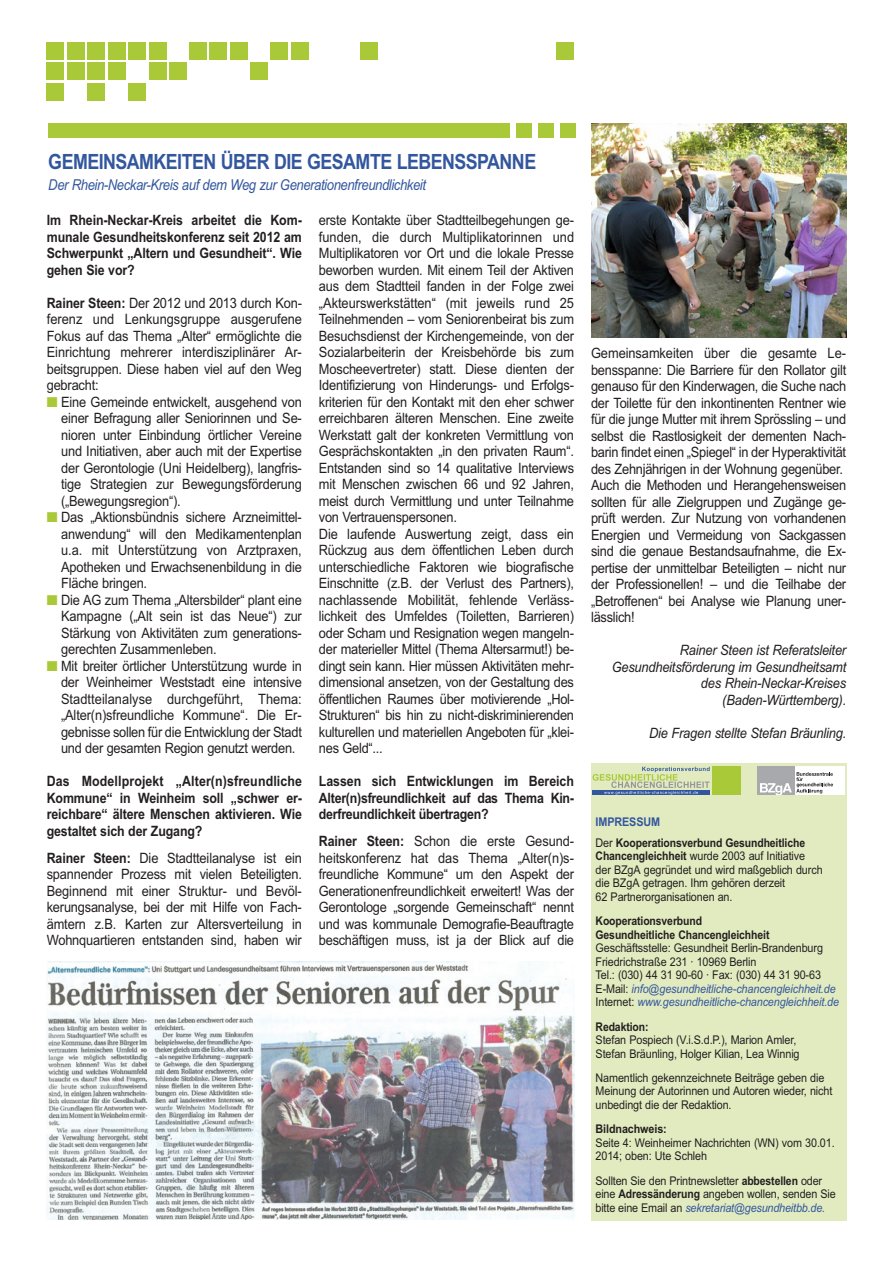
<style>
.page{position:relative;width:893px;height:1263px;background:#fff}
.page>*{position:absolute;margin:0;border:0;box-sizing:border-box;transform-origin:0 0}
.t1{font:700 21px "Arial";letter-spacing:.09em;color:#33579e;scale:.85 1}
.t2{font:italic 15px "Arial";letter-spacing:-.03em;color:#33579e;scale:.87 1}
.t3{font:14.25px/16.5px "Arial";letter-spacing:-.02em;color:#231f20;text-align:justify;scale:.9 1}
.t4{font:700 14.25px/16.5px "Arial";letter-spacing:-.01em;color:#231f20;text-align:justify;scale:.87 1}
.t5{font:italic 14.25px/16.5px "Arial";letter-spacing:-.015em;color:#231f20;text-align:right;scale:.9 1}
.t6{font:12px/13.5px "Arial";letter-spacing:-.01em;color:#231f20;scale:.9 1}
.t7{font:700 12px/20.2px "Arial";letter-spacing:-.01em;color:#231f20;scale:.87 1}
.t8{font:700 12px "Arial";letter-spacing:-.01em;color:#231f20;scale:.9 1}
.s1{font-weight:700}
.s2{color:#a9c938}
.s3{color:#33579e}
.s4{font-weight:400}
.s5{font-style:italic;color:#33579e}
</style>
<div class="page">
<div style="left:47px;top:43px;width:17px;height:17px;background:#a9c938"></div>
<div style="left:47px;top:63px;width:17px;height:17px;background:#a9c938"></div>
<div style="left:47px;top:83px;width:17px;height:17px;background:#a9c938"></div>
<div style="left:67px;top:43px;width:17px;height:17px;background:#a9c938"></div>
<div style="left:67px;top:63px;width:17px;height:17px;background:#a9c938"></div>
<div style="left:88px;top:43px;width:17px;height:17px;background:#a9c938"></div>
<div style="left:88px;top:63px;width:17px;height:17px;background:#a9c938"></div>
<div style="left:88px;top:83px;width:17px;height:17px;background:#a9c938"></div>
<div style="left:108px;top:43px;width:17px;height:17px;background:#a9c938"></div>
<div style="left:108px;top:63px;width:17px;height:17px;background:#a9c938"></div>
<div style="left:128px;top:43px;width:18px;height:17px;background:#a9c938"></div>
<div style="left:128px;top:83px;width:18px;height:17px;background:#a9c938"></div>
<div style="left:149px;top:43px;width:17px;height:17px;background:#a9c938"></div>
<div style="left:149px;top:63px;width:17px;height:17px;background:#a9c938"></div>
<div style="left:170px;top:63px;width:17px;height:17px;background:#a9c938"></div>
<div style="left:250px;top:63px;width:17px;height:17px;background:#a9c938"></div>
<div style="left:189px;top:43px;width:18px;height:17px;background:#a9c938"></div>
<div style="left:210px;top:43px;width:17px;height:17px;background:#a9c938"></div>
<div style="left:230px;top:43px;width:17px;height:17px;background:#a9c938"></div>
<div style="left:271px;top:43px;width:17px;height:17px;background:#a9c938"></div>
<div style="left:291px;top:43px;width:18px;height:17px;background:#a9c938"></div>
<div style="left:361px;top:43px;width:17px;height:17px;background:#a9c938"></div>
<div style="left:556px;top:43px;width:17px;height:17px;background:#a9c938"></div>
<div style="left:591px;top:763px;width:255px;height:457px;background:#e2ebc0"></div>
<div style="left:794px;top:767px;width:50px;height:28px;background:#fff"></div>
<div style="left:757px;top:767px;width:37px;height:28px;background:#a8a9ad"></div>
<svg style="left:760px;top:772px;width:73px;height:23px"></svg>
<svg style="left:593px;top:767px;width:117px;height:28px"></svg>
<div style="left:712px;top:767px;width:28px;height:28px;background:#a9c938"></div>
<div style="left:516px;top:123px;width:15px;height:15px;background:#a9c938"></div>
<div style="left:538px;top:123px;width:16px;height:15px;background:#a9c938"></div>
<div style="left:560px;top:123px;width:16px;height:15px;background:#a9c938"></div>
<div style="left:48px;top:123px;width:462px;height:15px;background:#a9c938"></div>
<img style="left:47px;top:961px;width:527px;height:259px">
<img style="left:591px;top:123px;width:255px;height:214px">
<h1 class="t1" style="left:48px;top:150px;width:575px">Gemeinsamkeiten über die gesamte Lebensspanne</h1>
<p class="t2" style="left:48px;top:176px;width:436px">Der Rhein-Neckar-Kreis auf dem Weg zur Generationenfreundlichkeit</p>
<p class="t4" style="left:47px;top:212px;width:295px">Im Rhein-Neckar-Kreis arbeitet die Kom&shy;munale Gesundheitskonferenz seit 2012 am Schwerpunkt „Altern und Gesundheit“. Wie gehen Sie vor?</p>
<p class="t3" style="left:47px;top:295px;width:285px"><span class="s1">Rainer Steen:</span> Der 2012 und 2013 durch Kon&shy;ferenz und Lenkungsgruppe ausgerufene Fokus auf das Thema „Alter“ ermöglichte die Einrichtung mehrerer interdisziplinärer Ar&shy;beitsgruppen. Diese haben viel auf den Weg gebracht:</p>
<p class="t3" style="left:61px;top:394px;width:269px;text-indent:-14px"><span class="s2">■</span> Eine Gemeinde entwickelt, ausgehend von einer Befragung aller Seniorinnen und Se&shy;nioren unter Einbindung örtlicher Vereine und Initiativen, aber auch mit der Expertise der Gerontologie (Uni Heidelberg), langfris&shy;tige Strategien zur Bewegungsförderung („Bewegungsregion“).</p>
<p class="t3" style="left:61px;top:509px;width:269px;text-indent:-14px"><span class="s2">■</span> Das „Aktionsbündnis sichere Arzneimittel&shy;anwendung“ will den Medikamentenplan u.a. mit Unterstützung von Arztpraxen, Apotheken und Erwachsenenbildung in die Fläche bringen.</p>
<p class="t3" style="left:61px;top:592px;width:269px;text-indent:-14px"><span class="s2">■</span> Die AG zum Thema „Altersbilder“ plant eine Kampagne („Alt sein ist das Neue“) zur Stärkung von Aktivitäten zum generations&shy;gerechten Zusammenleben.</p>
<p class="t3" style="left:61px;top:658px;width:269px;text-indent:-14px"><span class="s2">■</span> Mit breiter örtlicher Unterstützung wurde in der Weinheimer Weststadt eine intensive Stadtteilanalyse durchgeführt, Thema: „Alter(n)sfreundliche Kommune“. Die Er&shy;gebnisse sollen für die Entwicklung der Stadt und der gesamten Region genutzt werden.</p>
<p class="t4" style="left:47px;top:773px;width:295px">Das Modellprojekt „Alter(n)sfreundliche Kommune“ in Weinheim soll „schwer er&shy;reichbare“ ältere Menschen aktivieren. Wie gestaltet sich der Zugang?</p>
<p class="t3" style="left:47px;top:850px;width:285px"><span class="s1">Rainer Steen:</span> Die Stadtteilanalyse ist ein spannender Prozess mit vielen Beteiligten.<br>Beginnend mit einer Struktur- und Bevöl&shy;kerungsanalyse, bei der mit Hilfe von Fach&shy;ämtern z.B. Karten zur Altersverteilung in Wohnquartieren entstanden sind, haben wir</p>
<p class="t3" style="left:319px;top:212px;width:285px;text-align:left">erste Kontakte über Stadtteilbegehungen ge&shy;funden, die durch Multiplikatorinnen und Multiplikatoren vor Ort und die lokale Presse beworben wurden. Mit einem Teil der Aktiven aus dem Stadtteil fanden in der Folge zwei „Akteurswerkstätten“ (mit jeweils rund 25<br>Teilnehmenden – vom Seniorenbeirat bis zum Besuchsdienst der Kirchengemeinde, von der Sozialarbeiterin der Kreisbehörde bis zum Moscheevertreter) statt. Diese dienten der Identifizierung von Hinderungs- und Erfolgs&shy;kriterien für den Kontakt mit den eher schwer erreichbaren älteren Menschen. Eine zweite Werkstatt galt der konkreten Vermittlung von Gesprächskontakten „in den privaten Raum“.<br>Entstanden sind so 14 qualitative Interviews mit Menschen zwischen 66 und 92 Jahren, meist durch Vermittlung und unter Teilnahme von Vertrauenspersonen.<br>Die laufende Auswertung zeigt, dass ein Rückzug aus dem öffentlichen Leben durch unterschiedliche Faktoren wie biografische Einschnitte (z.B. der Verlust des Partners), nachlassende Mobilität, fehlende Verläss&shy;lichkeit des Umfeldes (Toiletten, Barrieren) oder Scham und Resignation wegen mangeln&shy;der materieller Mittel (Thema Altersarmut!) be&shy;dingt sein kann. Hier müssen Aktivitäten mehr&shy;dimensional ansetzen, von der Gestaltung des öffentlichen Raumes über motivierende „Hol-Strukturen“ bis hin zu nicht-diskriminierenden kulturellen und materiellen Angeboten für „klei&shy;nes Geld“...</p>
<p class="t4" style="left:319px;top:773px;width:295px">Lassen sich Entwicklungen im Bereich Alter(n)sfreundlichkeit auf das Thema Kin&shy;derfreundlichkeit übertragen?</p>
<p class="t3" style="left:319px;top:833px;width:285px"><span class="s1">Rainer Steen:</span> Schon die erste Gesund&shy;heitskonferenz hat das Thema „Alter(n)s&shy;freundliche Kommune“ um den Aspekt der Generationenfreundlichkeit erweitert! Was der Gerontologe „sorgende Gemeinschaft“ nennt und was kommunale Demografie-Beauftragte beschäftigen muss, ist ja der Blick auf die</p>
<p class="t3" style="left:591px;top:345px;width:285px;text-align:left">Gemeinsamkeiten über die gesamte Le&shy;bensspanne: Die Barriere für den Rollator gilt genauso für den Kinderwagen, die Suche nach der Toilette für den inkontinenten Rentner wie für die junge Mutter mit ihrem Sprössling – und selbst die Rastlosigkeit der dementen Nach&shy;barin findet einen „Spiegel“ in der Hyperaktivität des Zehnjährigen in der Wohnung gegenüber.<br>Auch die Methoden und Herangehensweisen sollten für alle Zielgruppen und Zugänge ge&shy;prüft werden. Zur Nutzung von vorhandenen Energien und Vermeidung von Sackgassen sind die genaue Bestandsaufnahme, die Ex&shy;pertise der unmittelbar Beteiligten – nicht nur der Professionellen! – und die Teilhabe der „Betroffenen“ bei Analyse wie Planung uner&shy;lässlich!</p>
<p class="t5" style="left:612px;top:642px;width:262px">Rainer Steen ist Referatsleiter<br>Gesundheitsförderung im Gesundheitsamt des Rhein-Neckar-Kreises (Baden-Württemberg).</p>
<p class="t5" style="left:649px;top:724px;width:221px">Die Fragen stellte Stefan Bräunling.</p>
<p class="t7" style="left:596px;top:812px;width:242px"><span class="s3">Impressum<br></span><span class="s4">Der</span> Kooperationsverbund Gesundheitliche</p>
<p class="t6" style="left:596px;top:849px;width:254px"><span class="s1">Chancengleichheit</span> wurde 2003 auf Initiative der BZgA gegründet und wird maßgeblich durch die BZgA getragen. Ihm gehören derzeit<br>62 Partnerorganisationen an.</p>
<p class="t7" style="left:596px;top:914px;width:201px;line-height:13.5px">Kooperationsverbund<br>Gesundheitliche Chancengleichheit</p>
<p class="t6" style="left:596px;top:941px;width:272px">Geschäftsstelle: Gesundheit Berlin-Brandenburg Friedrichstraße 231 · 10969 Berlin<br>Tel.: (030) 44 31 90-60 · Fax: (030) 44 31 90-63<br>E-Mail: <span class="s5">info@gesundheitliche-chancengleichheit.de </span>Internet: <span class="s5">www.gesundheitliche-chancengleichheit.de</span></p>
<p class="t7" style="left:596px;top:1016px;width:62px">Redaktion:</p>
<p class="t6" style="left:596px;top:1033px;width:228px">Stefan Pospiech (V.i.S.d.P.), Marion Amler,<br>Stefan Bräunling, Holger Kilian, Lea Winnig</p>
<p class="t6" style="left:596px;top:1071px;width:265px">Namentlich gekennzeichnete Beiträge geben die<br>Meinung der Autorinnen und Autoren wieder, nicht unbedingt die der Redaktion.</p>
<p class="t8" style="left:596px;top:1122px;width:81px">Bildnachweis:</p>
<p class="t6" style="left:596px;top:1136px;width:267px">Seite 4: Weinheimer Nachrichten (WN) vom 30.01.<br>2014; oben: Ute Schleh</p>
<p class="t6" style="left:596px;top:1174px;width:268px">Sollten Sie den Printnewsletter <span class="s1">abbestellen</span> oder eine <span class="s1">Adressänderung</span> angeben wollen, senden Sie bitte eine Email an <span class="s5">sekretariat@gesundheitbb.de.</span></p>
</div>
